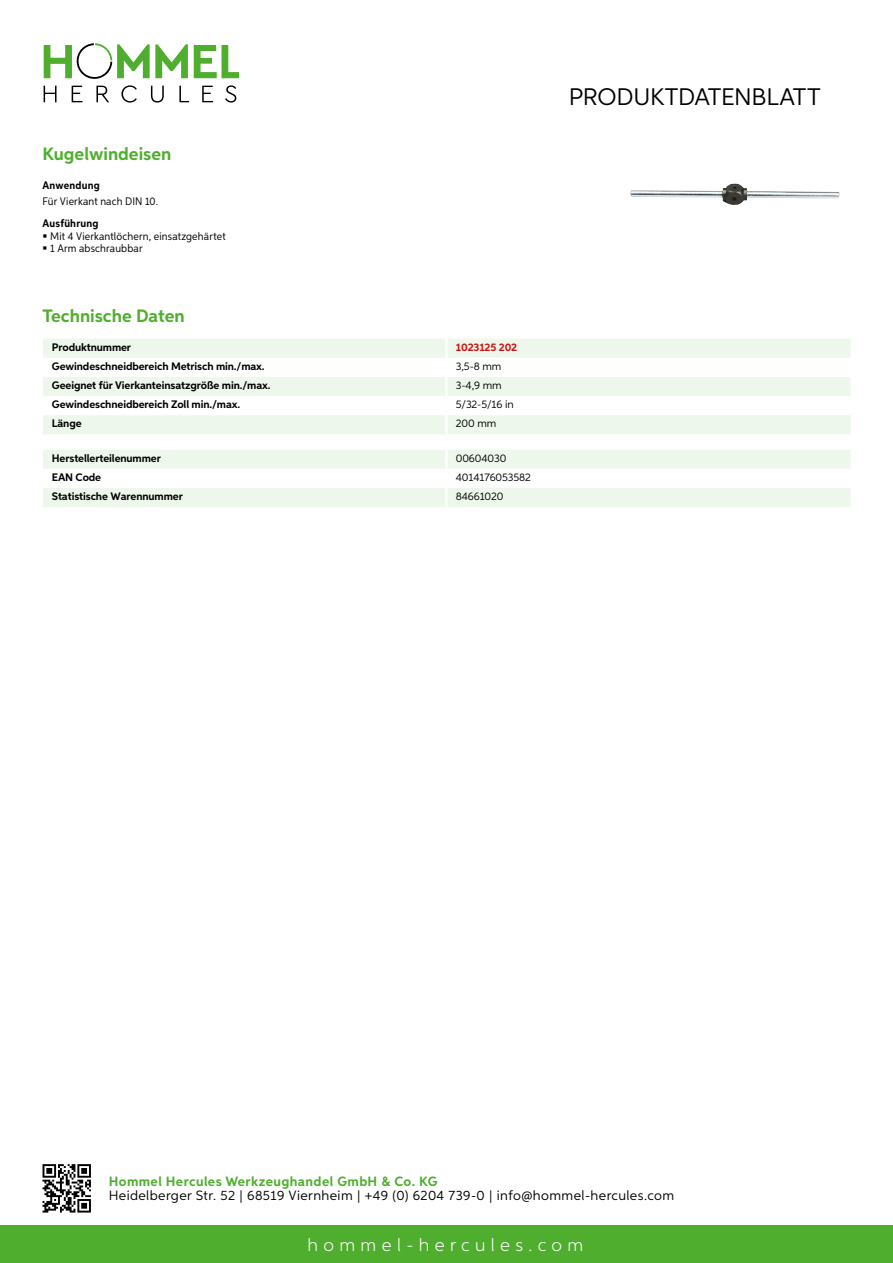
<style>
.page{position:relative;width:893px;height:1263px;background:#fff}
.page>*{position:absolute;margin:0;border:0;box-sizing:border-box;transform-origin:0 0}
.t1{font:24px "Aspira";letter-spacing:-.01em;color:#000}
.t2{font:700 18px "Aspira";color:#50ae2f}
.t3{font:300 18px "Aspira";letter-spacing:.3em;color:#fff}
.t4{font:13.5px "Aspira";letter-spacing:.03em;color:#000}
.t5{font:700 13.5px "Aspira";letter-spacing:.03em;color:#50ae2f}
.t6{font:700 10.95px "Aspira";letter-spacing:-.01em;color:#000}
.t7{font:10.95px/12.8px "Aspira Nar";letter-spacing:.015em;color:#000}
.t8{font:10.95px "Aspira";letter-spacing:-.01em;color:#000}
.t9{font:700 10.95px "Aspira Nar";letter-spacing:.02em;color:#000}
.t10{font:700 10.95px "Aspira";letter-spacing:-.01em;color:#cd1013}
</style>
<div class="page">
<div style="left:0;top:1226px;width:893px;height:37px;background:#50ae2f"></div>
<svg style="left:43px;top:1164px;width:48px;height:48px"></svg>
<svg style="left:194px;top:45px;width:45px;height:33px"></svg>
<svg style="left:44px;top:43px;width:144px;height:36px"></svg>
<svg style="left:44px;top:86px;width:13px;height:16px"></svg>
<svg style="left:72px;top:86px;width:10px;height:16px"></svg>
<svg style="left:96px;top:86px;width:13px;height:16px"></svg>
<svg style="left:121px;top:85px;width:16px;height:18px"></svg>
<svg style="left:151px;top:86px;width:13px;height:17px"></svg>
<svg style="left:179px;top:86px;width:10px;height:16px"></svg>
<svg style="left:202px;top:86px;width:11px;height:16px"></svg>
<svg style="left:225px;top:85px;width:11px;height:18px"></svg>
<div style="left:43px;top:339px;width:807px;height:95px;background:#eef7eb"></div>
<svg style="left:43px;top:358px;width:807px;height:57px"></svg>
<hr style="left:445px;top:339px;width:3px;height:19px;background:#fff">
<hr style="left:445px;top:358px;width:3px;height:19px;background:#fff">
<hr style="left:445px;top:377px;width:3px;height:19px;background:#fff">
<hr style="left:445px;top:396px;width:3px;height:19px;background:#fff">
<hr style="left:445px;top:415px;width:3px;height:19px;background:#fff">
<svg style="left:43px;top:450px;width:807px;height:57px"></svg>
<hr style="left:445px;top:488px;width:3px;height:19px;background:#fff">
<img style="left:630px;top:183px;width:210px;height:22px">
<h2 class="t2" style="left:43px;top:142px;width:130px">Kugelwindeisen</h2>
<p class="t9" style="left:43px;top:179px;width:59px">Anwendung</p>
<p class="t7" style="left:43px;top:194px;width:117px">Für Vierkant nach DIN 10.</p>
<p class="t9" style="left:43px;top:216px;width:58px">Ausführung</p>
<p class="t7" style="left:50px;top:229px;width:177px">Mit 4 Vierkantlöchern, einsatzgehärtet<br>1 Arm abschraubbar</p>
<h2 class="t2" style="left:43px;top:304px;width:144px">Technische Daten</h2>
<p class="t6" style="left:52px;top:340px;width:81px">Produktnummer</p>
<p class="t10" style="left:456px;top:340px;width:63px">1023125 202</p>
<p class="t6" style="left:52px;top:359px;width:214px">Gewindeschneidbereich Metrisch min./max.</p>
<p class="t8" style="left:456px;top:359px;width:47px">3,5-8 mm</p>
<p class="t6" style="left:52px;top:378px;width:220px">Geeignet für Vierkanteinsatzgröße min./max.</p>
<p class="t8" style="left:456px;top:378px;width:47px">3-4,9 mm</p>
<p class="t6" style="left:52px;top:397px;width:190px">Gewindeschneidbereich Zoll min./max.</p>
<p class="t8" style="left:456px;top:397px;width:59px">5/32-5/16 in</p>
<p class="t6" style="left:52px;top:417px;width:31px">Länge</p>
<p class="t8" style="left:456px;top:417px;width:42px">200 mm</p>
<p class="t6" style="left:52px;top:451px;width:111px">Herstellerteilenummer</p>
<p class="t8" style="left:456px;top:451px;width:52px">00604030</p>
<p class="t6" style="left:52px;top:470px;width:51px">EAN Code</p>
<p class="t8" style="left:456px;top:470px;width:77px">4014176053582</p>
<p class="t6" style="left:52px;top:489px;width:132px">Statistische Warennummer</p>
<p class="t8" style="left:456px;top:489px;width:49px">84661020</p>
<h1 class="t1" style="left:569px;top:82px;width:253px">Produktdatenblatt</h1>
<p class="t5" style="left:109px;top:1172px;width:330px">Hommel Hercules Werkzeughandel GmbH &amp; Co. KG</p>
<p class="t4" style="left:109px;top:1187px;width:567px">Heidelberger Str. 52 | 68519 Viernheim | +49 (0) 6204 739-0 | info@hommel-hercules.com</p>
<h2 class="t3" style="left:307px;top:1234px;width:277px">hommel-hercules.com</h2>
</div>
